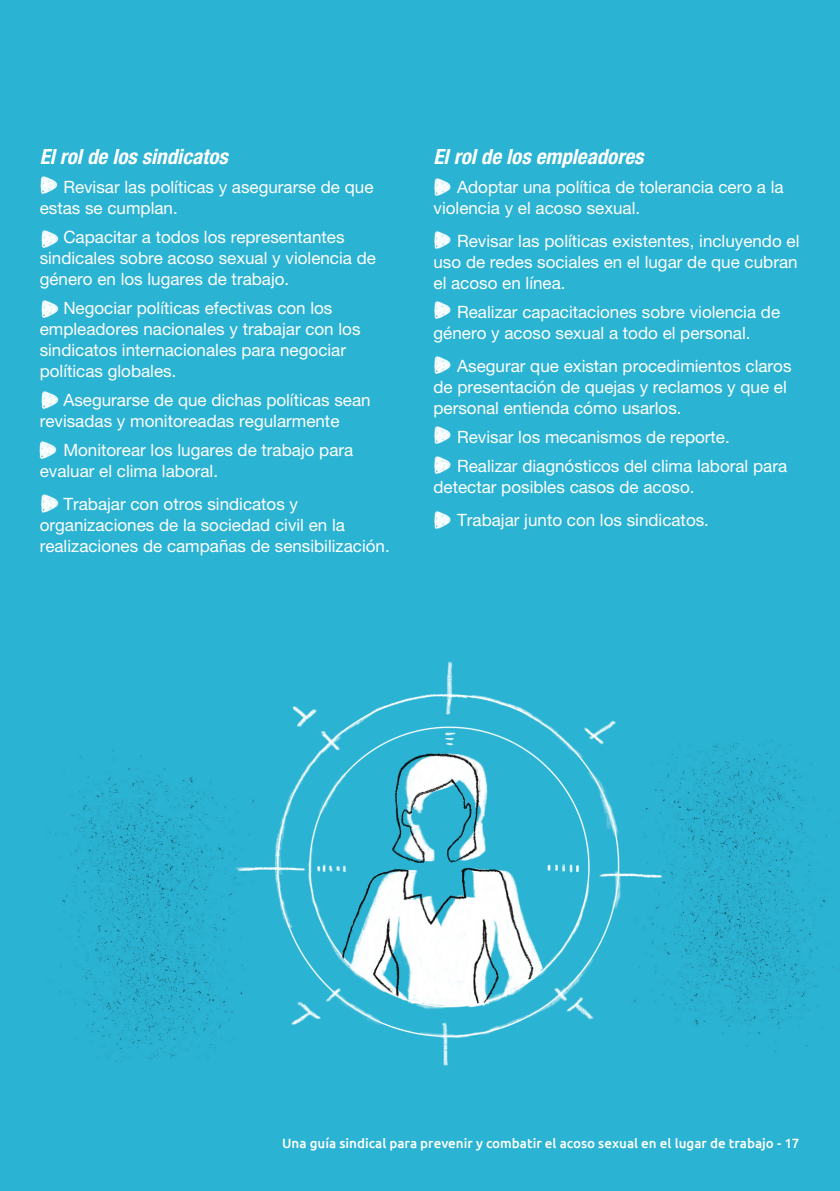
<style>
.page{position:relative;width:840px;height:1191px;background:#fff}
.page>*{position:absolute;margin:0;border:0;box-sizing:border-box;transform-origin:0 0}
.t1{font:italic 700 condensed 21px "Helvetica Neue LT Std";color:#fff}
.t2{font:17px/21px "Helvetica Neue LT Pro";color:#fff}
.t3{font:500 13.4px "Ubuntu";color:#fff}
</style>
<div class="page">
<div style="left:0;top:0;width:839px;height:1191px;background:#2bb3d3"></div>
<img style="left:71px;top:628px;width:691px;height:489px">
<img style="left:34px;top:743px;width:278px;height:328px">
<img style="left:34px;top:167px;width:34px;height:39px">
<img style="left:35px;top:220px;width:34px;height:40px">
<img style="left:35px;top:291px;width:34px;height:39px">
<img style="left:35px;top:382px;width:34px;height:39px">
<img style="left:33px;top:432px;width:34px;height:39px">
<img style="left:35px;top:484px;width:34px;height:40px">
<img style="left:427px;top:169px;width:34px;height:39px">
<img style="left:427px;top:222px;width:34px;height:40px">
<img style="left:427px;top:292px;width:34px;height:39px">
<img style="left:427px;top:346px;width:34px;height:40px">
<img style="left:427px;top:416px;width:34px;height:31px">
<img style="left:427px;top:447px;width:34px;height:39px">
<img style="left:427px;top:502px;width:34px;height:39px">
<img style="left:575px;top:731px;width:264px;height:327px">
<p class="t1" style="left:40px;top:143px;width:189px">El rol de los sindicatos</p>
<p class="t2" style="left:40px;top:176px;width:335px;text-indent:24px">Revisar las políticas y asegurarse de que estas se cumplan.</p>
<p class="t2" style="left:40px;top:226px;width:337px;text-indent:24px">Capacitar a todos los representantes sindicales sobre acoso sexual y violencia de género en los lugares de trabajo.</p>
<p class="t2" style="left:40px;top:297px;width:322px;text-indent:24px">Negociar políticas efectivas con los empleadores nacionales y trabajar con los sindicatos internacionales para negociar políticas globales.</p>
<p class="t2" style="left:40px;top:389px;width:332px;text-indent:24px">Asegurarse de que dichas políticas sean revisadas y monitoreadas regularmente</p>
<p class="t2" style="left:40px;top:439px;width:315px;text-indent:24px">Monitorear los lugares de trabajo para evaluar el clima laboral.</p>
<p class="t2" style="left:40px;top:493px;width:351px;text-indent:24px">Trabajar con otros sindicatos y organizaciones de la sociedad civil en la realizaciones de campañas de sensibilización.</p>
<p class="t1" style="left:433px;top:143px;width:211px">El rol de los empleadores</p>
<p class="t2" style="left:433px;top:176px;width:351px;text-indent:24px">Adoptar una política de tolerancia cero a la violencia y el acoso sexual.</p>
<p class="t2" style="left:433px;top:230px;width:367px;text-align:justify;text-indent:24px">Revisar las políticas existentes, incluyendo el uso de redes sociales en el lugar de que cubran el acoso en línea.</p>
<p class="t2" style="left:433px;top:301px;width:348px;text-indent:24px">Realizar capacitaciones sobre violencia de género y acoso sexual a todo el personal.</p>
<p class="t2" style="left:433px;top:355px;width:359px;text-indent:24px">Asegurar que existan procedimientos claros de presentación de quejas y reclamos y que el personal entienda cómo usarlos.</p>
<p class="t2" style="left:457px;top:422px;width:331px;line-height:29px">Revisar los mecanismos de reporte.<br>Realizar diagnósticos del clima laboral para</p>
<p class="t2" style="left:457px;top:470px;width:253px;line-height:33px;text-indent:-24px">detectar posibles casos de acoso.<br>Trabajar junto con los sindicatos.</p>
<p class="t3" style="left:282px;top:1134px;width:518px">Una guía sindical para prevenir y combatir el acoso sexual en el lugar de trabajo - 17</p>
</div>
